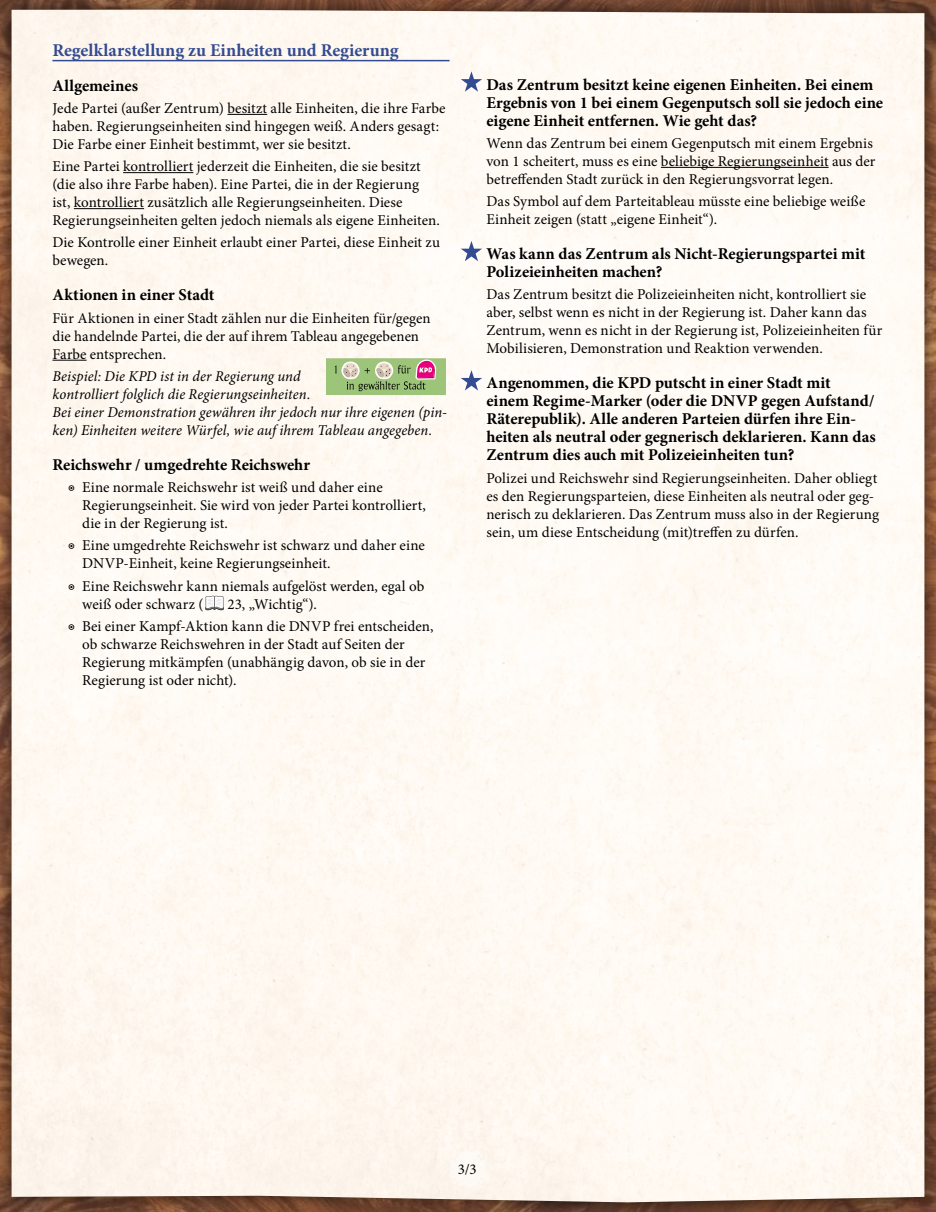
<style>
.page{position:relative;width:936px;height:1212px;background:#fff}
.page>*{position:absolute;margin:0;border:0;box-sizing:border-box;transform-origin:0 0}
.t1{font:700 18px "Minion Pro";color:#334b91}
.t2{font:700 16.5px/18px "Minion Pro";letter-spacing:-.005em;color:#000}
.t3{font:15px/18px "Minion Pro";color:#000}
.t4{font:italic 15px/18px "Minion Pro";letter-spacing:.005em;color:#000}
</style>
<div class="page">
<div style="left:0;top:0;width:935px;height:1212px;background:#000;opacity:.75"></div>
<div style="left:12px;top:10px;width:912px;height:1192px;background:#fff9f3"></div>
<svg style="left:450px;top:1152px;width:35px;height:34px"></svg>
<hr style="left:52px;top:60px;width:397px;height:1px;background:#334b91">
<hr style="left:227px;top:114px;width:40px;height:1px;background:#000">
<hr style="left:123px;top:172px;width:70px;height:1px;background:#000">
<hr style="left:74px;top:208px;width:70px;height:1px;background:#000">
<hr style="left:52px;top:360px;width:35px;height:1px;background:#000">
<svg style="left:206px;top:595px;width:17px;height:16px"></svg>
<svg style="left:326px;top:359px;width:119px;height:36px"></svg>
<hr style="left:661px;top:167px;width:167px;height:1px;background:#000">
<svg style="left:460px;top:71px;width:22px;height:21px"></svg>
<svg style="left:460px;top:241px;width:22px;height:20px"></svg>
<svg style="left:460px;top:370px;width:22px;height:20px"></svg>
<p class="t1" style="left:52px;top:37px;width:348px">Regelklarstellung zu Einheiten und Regierung</p>
<p class="t2" style="left:52px;top:76px;width:87px">Allgemeines</p>
<p class="t3" style="left:52px;top:99px;width:394px">Jede Partei (außer Zentrum) besitzt alle Einheiten, die ihre Farbe haben. Regierungseinheiten sind hingegen weiß. Anders gesagt:<br>Die Farbe einer Einheit bestimmt, wer sie besitzt.</p>
<p class="t3" style="left:52px;top:157px;width:389px">Eine Partei kontrolliert jederzeit die Einheiten, die sie besitzt (die also ihre Farbe haben). Eine Partei, die in der Regierung ist, kontrolliert zusätzlich alle Regierungseinheiten. Diese Regierungseinheiten gelten jedoch niemals als eigene Einheiten.</p>
<p class="t3" style="left:52px;top:234px;width:389px">Die Kontrolle einer Einheit erlaubt einer Partei, diese Einheit zu bewegen.</p>
<p class="t2" style="left:52px;top:286px;width:164px">Aktionen in einer Stadt</p>
<p class="t3" style="left:52px;top:309px;width:379px">Für Aktionen in einer Stadt zählen nur die Einheiten für/gegen die handelnde Partei, die der auf ihrem Tableau angegebenen<br>Farbe entsprechen.</p>
<p class="t4" style="left:52px;top:367px;width:396px">Beispiel: Die KPD ist in der Regierung und<br>kontrolliert folglich die Regierungseinheiten.<br>Bei einer Demonstration gewähren ihr jedoch nur ihre eigenen (pin&shy;ken) Einheiten weitere Würfel, wie auf ihrem Tableau angegeben.</p>
<p class="t2" style="left:52px;top:455px;width:259px">Reichswehr / umgedrehte Reichswehr</p>
<p class="t3" style="left:82px;top:478px;width:345px;text-indent:-14px">◉ Eine normale Reichswehr ist weiß und daher eine<br>Regierungseinheit. Sie wird von jeder Partei kontrolliert, die in der Regierung ist.</p>
<p class="t3" style="left:82px;top:537px;width:344px;text-indent:-14px">◉ Eine umgedrehte Reichswehr ist schwarz und daher eine<br>DNVP-Einheit, keine Regierungseinheit.</p>
<p class="t3" style="left:82px;top:577px;width:343px;text-indent:-14px">◉ Eine Reichswehr kann niemals aufgelöst werden, egal ob weiß oder schwarz (</p>
<p class="t3" style="left:68px;top:593px;width:367px;line-height:22.2px;text-indent:159px">23, „Wichtig“).<br>◉ Bei einer Kampf-Aktion kann die DNVP frei entscheiden,</p>
<p class="t3" style="left:82px;top:635px;width:344px">ob schwarze Reichswehren in der Stadt auf Seiten der<br>Regierung mitkämpfen (unabhängig davon, ob sie in der<br>Regierung ist oder nicht).</p>
<p class="t2" style="left:486px;top:75px;width:398px">Das Zentrum besitzt keine eigenen Einheiten. Bei einem<br>Ergebnis von 1 bei einem Gegenputsch soll sie jedoch eine eigene Einheit entfernen. Wie geht das?</p>
<p class="t3" style="left:486px;top:134px;width:390px">Wenn das Zentrum bei einem Gegenputsch mit einem Ergebnis von 1 scheitert, muss es eine beliebige Regierungseinheit aus der betreffenden Stadt zurück in den Regierungsvorrat legen.</p>
<p class="t3" style="left:486px;top:192px;width:380px">Das Symbol auf dem Parteitableau müsste eine beliebige weiße<br>Einheit zeigen (statt „eigene Einheit“).</p>
<p class="t2" style="left:486px;top:245px;width:380px">Was kann das Zentrum als Nicht-Regierungspartei mit<br>Polizeieinheiten machen?</p>
<p class="t3" style="left:486px;top:286px;width:397px">Das Zentrum besitzt die Polizeieinheiten nicht, kontrolliert sie aber, selbst wenn es nicht in der Regierung ist. Daher kann das Zentrum, wenn es nicht in der Regierung ist, Polizeieinheiten für Mobilisieren, Demonstration und Reaktion verwenden.</p>
<p class="t2" style="left:486px;top:374px;width:391px">Angenommen, die KPD putscht in einer Stadt mit einem Regime-Marker (oder die DNVP gegen Aufstand/ Räterepublik). Alle anderen Parteien dürfen ihre Ein&shy;heiten als neutral oder gegnerisch deklarieren. Kann das Zentrum dies auch mit Polizeieinheiten tun?</p>
<p class="t3" style="left:486px;top:469px;width:394px">Polizei und Reichswehr sind Regierungseinheiten. Daher obliegt es den Regierungsparteien, diese Einheiten als neutral oder geg&shy;nerisch zu deklarieren. Das Zentrum muss also in der Regierung sein, um diese Entscheidung (mit)treffen zu dürfen.</p>
<p class="t3" style="left:458px;top:1160px;width:20px">3/3</p>
</div>
